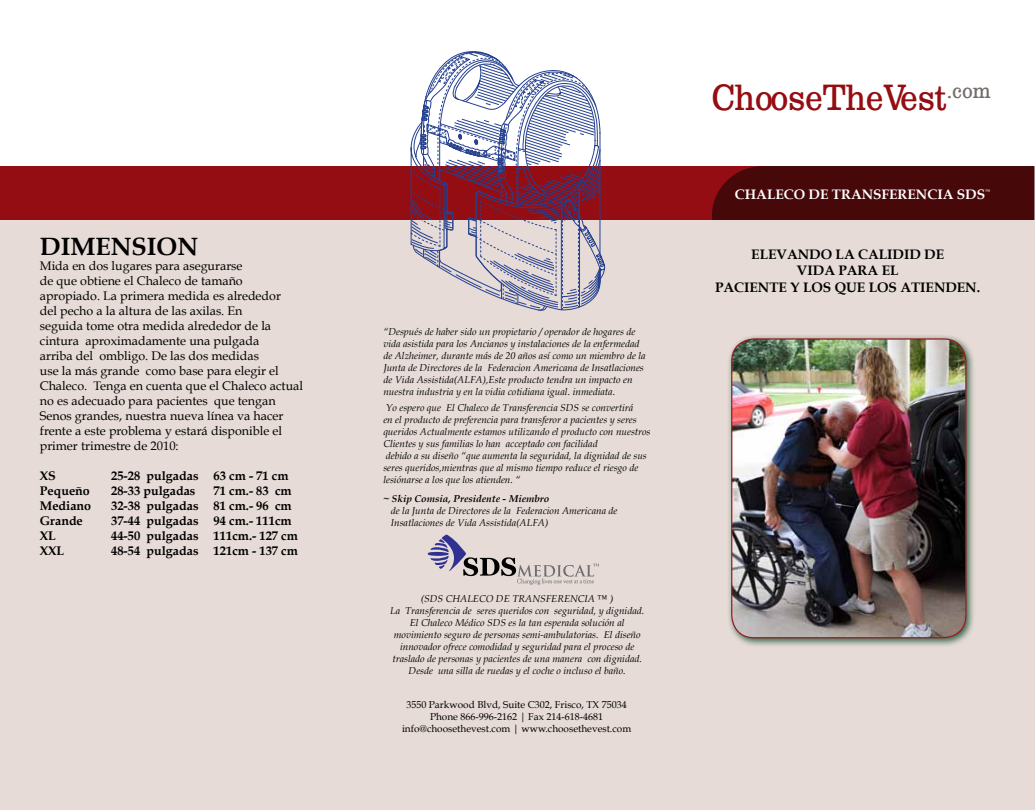
<style>
.page{position:relative;width:1035px;height:810px;background:#fff}
.page>*{position:absolute;margin:0;border:0;box-sizing:border-box;transform-origin:0 0}
.t1{font:36.62px "Cg Clarendon Bk Cd";color:#940d12}
.t2{font:700 25px "Book Antiqua";color:#000}
.t3{font:700 13.75px "Book Antiqua";color:#000}
.t4{font:700 13.75px "Book Antiqua";color:#fff}
.t5{font:12.5px/15px "Book Antiqua";color:#000}
.t6{font:700 12.5px "Book Antiqua";color:#000}
.t7{font:italic 10px/12px "Book Antiqua";color:#000}
.t8{font:10px/12px "Book Antiqua";color:#000;text-align:center}
.t9{font:italic 700 10px "Book Antiqua";color:#000}
.t10{font:700 5px "Book Antiqua";color:#fff}
</style>
<div class="page">
<div style="left:1px;top:167px;width:1034px;height:643px;background:#e6dbd6"></div>
<div style="left:1px;top:166px;width:768px;height:54px;background:#940d12"></div>
<div style="left:712px;top:166px;width:322px;height:54px;background:#47080a"></div>
<svg style="left:410px;top:51px;width:196px;height:260px"></svg>
<svg style="left:412px;top:52px;width:188px;height:256px"></svg>
<div style="left:727px;top:334px;width:249px;height:314px;background:#034223;opacity:.75"></div>
<img style="left:732px;top:339px;width:234px;height:299px">
<div style="left:731px;top:338px;width:236px;height:300px;border:1px solid #961b1e;border-radius:22px"></div>
<svg style="left:428px;top:535px;width:171px;height:50px"></svg>
<h2 class="t2" style="left:40px;top:232px;width:160px">DIMENSION</h2>
<p class="t5" style="left:40px;top:258px;width:265px">Mida en dos lugares para asegurarse<br>de que obtiene el Chaleco de tamaño apropiado. La primera medida es alrededor<br>del pecho a la altura de las axilas. En<br>seguida tome otra medida alrededor de la cintura aproximadamente una pulgada<br>arriba del ombligo. De las dos medidas<br>use la más grande como base para elegir el Chaleco. Tenga en cuenta que el Chaleco actual no es adecuado para pacientes que tengan Senos grandes, nuestra nueva línea va hacer frente a este problema y estará disponible el primer trimestre de 2010:</p>
<p class="t6" style="left:40px;top:468px;width:17px">XS</p>
<p class="t6" style="left:111px;top:468px;width:179px">25-28 pulgadas 63 cm - 71 cm</p>
<p class="t6" style="left:40px;top:483px;width:52px">Pequeño</p>
<p class="t6" style="left:111px;top:483px;width:86px">28-33 pulgadas</p>
<p class="t6" style="left:214px;top:483px;width:80px">71 cm.- 83 cm</p>
<p class="t6" style="left:40px;top:498px;width:53px">Mediano</p>
<p class="t6" style="left:111px;top:498px;width:182px">32-38 pulgadas 81 cm.- 96 cm</p>
<p class="t6" style="left:40px;top:513px;width:45px">Grande</p>
<p class="t6" style="left:111px;top:513px;width:182px">37-44 pulgadas 94 cm.- 111cm</p>
<p class="t6" style="left:40px;top:528px;width:17px">XL</p>
<p class="t6" style="left:111px;top:528px;width:188px">44-50 pulgadas 111cm.- 127 cm</p>
<p class="t6" style="left:40px;top:543px;width:26px">XXL</p>
<p class="t6" style="left:111px;top:543px;width:188px">48-54 pulgadas 121cm - 137 cm</p>
<p class="t7" style="left:383px;top:325px;width:264px">“Después de haber sido un propietario / operador de hogares de vida asistida para los Ancianos y instalaciones de la enfermedad de Alzheimer, durante más de 20 años así como un miembro de la Junta de Directores de la Federacion Americana de Insatlaciones de Vida Assistida(ALFA),Este producto tendra un impacto en nuestra industria y en la vidia cotidiana igual. inmediata.</p>
<p class="t7" style="left:383px;top:402px;width:269px">Yo espero que El Chaleco de Transferencia SDS se convertirá<br>en el producto de preferencia para transferor a pacientes y seres queridos Actualmente estamos utilizando el producto con nuestros Clientes y sus familias lo han acceptado con facilidad<br>debido a su diseño “que aumenta la seguridad, la dignidad de sus seres queridos,mientras que al mismo tiempo reduce el riesgo de lesiónarse a los que los atienden. “</p>
<p class="t9" style="left:383px;top:492px;width:168px">~ Skip Comsia, Presidente - Miembro</p>
<p class="t7" style="left:391px;top:504px;width:228px">de la Junta de Directores de la Federacion Americana de<br>Insatlaciones de Vida Assistida(ALFA)</p>
<p class="t7" style="left:390px;top:592px;width:256px;text-align:center">(SDS CHALECO DE TRANSFERENCIA ™ )<br>La Transferencia de seres queridos con seguridad, y dignidad.<br>El Chaleco Médico SDS es la tan esperada solución al movimiento seguro de personas semi-ambulatorias. El diseño innovador ofrece comodidad y seguridad para el proceso de traslado de personas y pacientes de una manera con dignidad.<br>Desde una silla de ruedas y el coche o incluso el baño.</p>
<p class="t8" style="left:402px;top:699px;width:231px">3550 Parkwood Blvd, Suite C302, Frisco, TX 75034<br>Phone 866-996-2162 | Fax 214-618-4681 info@choosethevest.com | www.choosethevest.com</p>
<h1 class="t1" style="left:712px;top:75px;width:280px">ChooseTheVest<sup>.com</sup></h1>
<h3 class="t4" style="left:735px;top:186px;width:252px">CHALECO DE TRANSFERENCIA SDS</h3>
<p class="t10" style="left:985px;top:188px;width:6px">™</p>
<h3 class="t3" style="left:751px;top:246px;width:48px">Elevando</h3>
<h3 class="t3" style="left:836px;top:246px;width:33px">la calidid</h3>
<h3 class="t3" style="left:924px;top:246px;width:11px">de</h3>
<h3 class="t3" style="left:797px;top:262px;width:21px">vida</h3>
<h3 class="t3" style="left:839px;top:262px;width:11px">para</h3>
<h3 class="t3" style="left:882px;top:262px;width:9px">el</h3>
<h3 class="t3" style="left:715px;top:279px;width:10px">paciente</h3>
<h3 class="t3" style="left:790px;top:279px;width:23px">y los</h3>
<h3 class="t3" style="left:835px;top:279px;width:45px">que los</h3>
<h3 class="t3" style="left:900px;top:279px;width:11px">atienden</h3>
<h3 class="t3" style="left:977px;top:279px;width:5px">.</h3>
</div>
